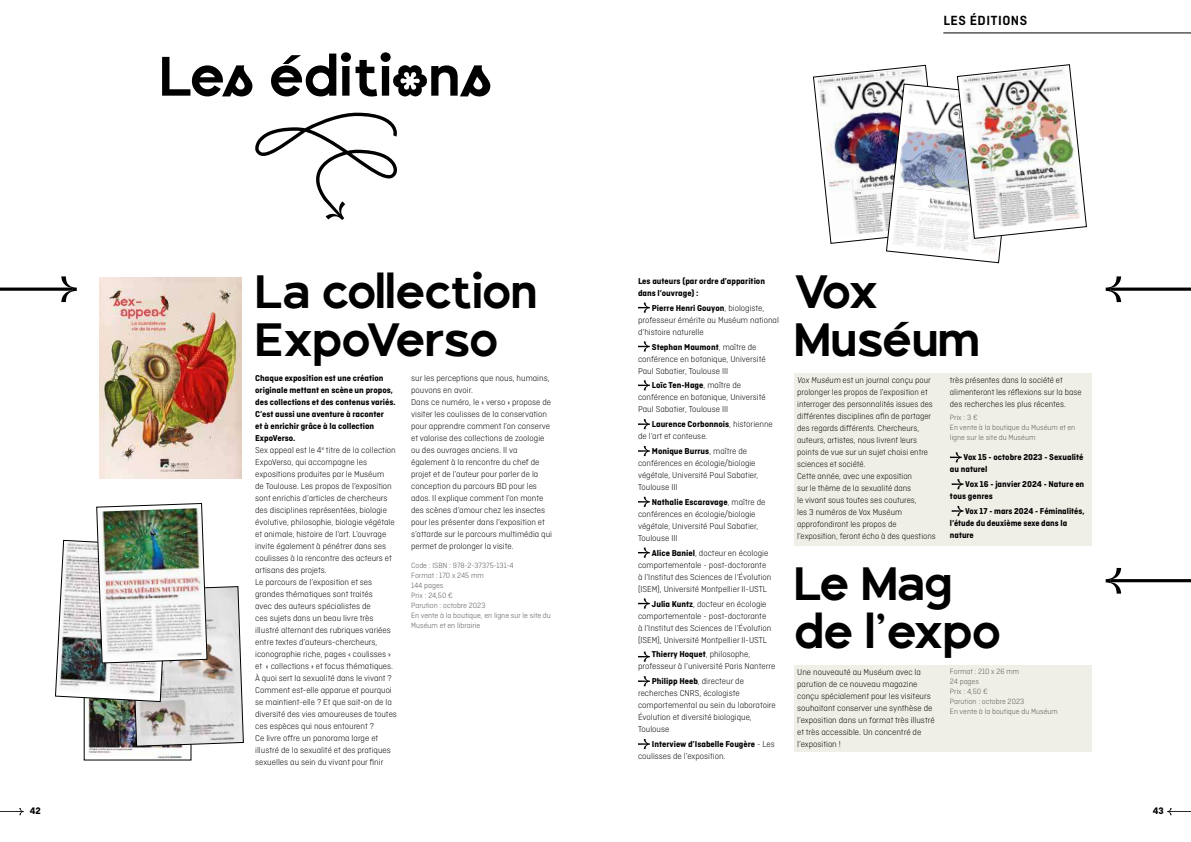
<style>
.page{position:relative;width:1191px;height:842px;background:#fff}
.page>*{position:absolute;margin:0;border:0;box-sizing:border-box;transform-origin:0 0}
.t1{font:56.9px "Lokeya Alternate";letter-spacing:-.02em;color:#000}
.t2{font:48px/48px "Lokeya";letter-spacing:-.02em;color:#000}
.t3{font:48px/48px "Lokeya";color:#000}
.t4{font:600 14px "Ciutadella";letter-spacing:.04em;color:#000}
.t5{font:700 10px "Ciutadella";color:#000}
.t6{font:300 9px/12px "Ciutadella";color:#000}
.t7{font:700 9px/12px "Ciutadella";color:#000}
.t8{font:300 8px/10px "Ciutadella";color:#565655}
.s1{font-weight:700}
</style>
<div class="page">
<svg style="left:0;top:808px;width:24px;height:7px"></svg>
<svg style="left:1167px;top:808px;width:24px;height:7px"></svg>
<img style="left:88px;top:747px;width:98px;height:11px">
<hr style="left:943px;top:33px;width:248px;height:1px;background:#000">
<img style="left:99px;top:277px;width:142px;height:201px">
<img style="left:813px;top:64px;width:273px;height:199px">
<svg style="left:638px;top:303px;width:12px;height:10px"></svg>
<svg style="left:638px;top:341px;width:12px;height:11px"></svg>
<svg style="left:638px;top:380px;width:12px;height:10px"></svg>
<svg style="left:638px;top:419px;width:12px;height:10px"></svg>
<svg style="left:638px;top:446px;width:12px;height:10px"></svg>
<svg style="left:638px;top:497px;width:12px;height:10px"></svg>
<svg style="left:638px;top:548px;width:12px;height:10px"></svg>
<svg style="left:638px;top:598px;width:12px;height:11px"></svg>
<svg style="left:638px;top:652px;width:12px;height:10px"></svg>
<svg style="left:638px;top:676px;width:12px;height:10px"></svg>
<svg style="left:638px;top:739px;width:12px;height:10px"></svg>
<img style="left:55px;top:503px;width:189px;height:244px">
<svg style="left:1106px;top:568px;width:85px;height:26px"></svg>
<svg style="left:0;top:276px;width:77px;height:27px"></svg>
<div style="left:794px;top:373px;width:297px;height:173px;background:#f0efe7"></div>
<svg style="left:950px;top:452px;width:11px;height:10px"></svg>
<svg style="left:951px;top:479px;width:12px;height:10px"></svg>
<svg style="left:951px;top:506px;width:12px;height:10px"></svg>
<svg style="left:1106px;top:276px;width:85px;height:27px"></svg>
<div style="left:794px;top:665px;width:297px;height:87px;background:#f0efe7"></div>
<svg style="left:255px;top:113px;width:142px;height:107px"></svg>
<h1 class="t1" style="left:159px;top:43px;width:335px">Les éditions</h1>
<h3 class="t4" style="left:943px;top:12px;width:85px">LES ÉDITIONS</h3>
<h2 class="t2" style="left:255px;top:270px;width:284px">La collection<br>ExpoVerso</h2>
<p class="t7" style="left:638px;top:275px;width:128px">Les auteurs (par ordre d’apparition dans l’ouvrage) :</p>
<p class="t6" style="left:638px;top:302px;width:142px;text-indent:14px"><span class="s1">Pierre Henri Gouyon</span>, biologiste, professeur émérite au Muséum national d’histoire naturelle</p>
<p class="t6" style="left:638px;top:341px;width:129px;text-indent:14px"><span class="s1">Stephan Maumont</span>, maître de conférence en botanique, Université<br>Paul Sabatier, Toulouse III</p>
<p class="t6" style="left:638px;top:379px;width:129px;text-indent:14px"><span class="s1">Loïc Ten-Hage</span>, maître de conférence en botanique, Université<br>Paul Sabatier, Toulouse III</p>
<p class="t6" style="left:638px;top:418px;width:136px;text-indent:14px"><span class="s1">Laurence Corbonnois</span>, historienne de l’art et conteuse.</p>
<p class="t6" style="left:638px;top:445px;width:122px;text-indent:14px"><span class="s1">Monique Burrus</span>, maître de conférences en écologie/biologie végétale, Université Paul Sabatier,<br>Toulouse III</p>
<p class="t6" style="left:638px;top:496px;width:129px;text-indent:14px"><span class="s1">Nathalie Escaravage</span>, maître de conférences en écologie/biologie végétale, Université Paul Sabatier,<br>Toulouse III</p>
<p class="t6" style="left:638px;top:547px;width:135px;text-indent:14px"><span class="s1">Alice Baniel</span>, docteur en écologie comportementale - post-doctorante à l’Institut des Sciences de l’Évolution (ISEM), Université Montpellier II-USTL</p>
<p class="t6" style="left:638px;top:598px;width:135px;text-indent:14px"><span class="s1">Julia Kuntz</span>, docteur en écologie comportementale - post-doctorante à l’Institut des Sciences de l’Évolution (ISEM), Université Montpellier II-USTL</p>
<p class="t6" style="left:638px;top:648px;width:139px;text-indent:14px"><span class="s1">Thierry Hoquet</span>, philosophe, professeur à l’université Paris Nanterre</p>
<p class="t6" style="left:638px;top:675px;width:139px;text-indent:14px"><span class="s1">Philipp Heeb</span>, directeur de recherches CNRS, écologiste comportemental au sein du laboratoire<br>Évolution et diversité biologique,<br>Toulouse</p>
<p class="t6" style="left:638px;top:738px;width:138px;text-indent:14px"><span class="s1">Interview d’Isabelle Fougère</span> - Les coulisses de l’exposition.</p>
<p class="t6" style="left:255px;top:372px;width:143px"><span class="s1">Chaque exposition est une création originale mettant en scène un propos, des collections et des contenus variés.<br>C’est aussi une aventure à raconter<br>et à enrichir grâce à la collection ExpoVerso.<br></span>Sex appeal est le 4<sup>e</sup> titre de la collection ExpoVerso, qui accompagne les expositions produites par le Muséum<br>de Toulouse. Les propos de l’exposition sont enrichis d’articles de chercheurs des disciplines représentées, biologie évolutive, philosophie, biologie végétale et animale, histoire de l’art. L’ouvrage invite également à pénétrer dans ses coulisses à la rencontre des acteurs et artisans des projets.<br>Le parcours de l’exposition et ses grandes thématiques sont traités<br>avec des auteurs spécialistes de<br>ces sujets dans un beau livre très illustré alternant des rubriques variées entre textes d’auteurs-chercheurs, iconographie riche, pages « coulisses » et « collections » et focus thématiques.<br>À quoi sert la sexualité dans le vivant ?<br>Comment est-elle apparue et pourquoi se maintient-elle ? Et que sait-on de la diversité des vies amoureuses de toutes ces espèces qui nous entourent ?<br>Ce livre offre un panorama large et illustré de la sexualité et des pratiques sexuelles au sein du vivant pour finir</p>
<p class="t6" style="left:411px;top:372px;width:142px">sur les perceptions que nous, humains, pouvons en avoir.<br>Dans ce numéro, le « verso » propose de visiter les coulisses de la conservation pour apprendre comment l’on conserve et valorise des collections de zoologie ou des ouvrages anciens. Il va également à la rencontre du chef de projet et de l’auteur pour parler de la conception du parcours BD pour les ados. Il explique comment l’on monte des scènes d’amour chez les insectes pour les présenter dans l’exposition et s’attarde sur le parcours multimédia qui permet de prolonger la visite.</p>
<p class="t8" style="left:411px;top:560px;width:141px">Code : ISBN : 978-2-37375-131-4<br>Format : 170 x 245 mm<br>144 pages<br>Prix : 24,50 €<br>Parution : octobre 2023<br>En vente à la boutique, en ligne sur le site du<br>Muséum et en librairie</p>
<h2 class="t3" style="left:794px;top:270px;width:187px">Vox<br>Muséum</h2>
<p class="t6" style="left:797px;top:374px;width:140px">Vox Muséum est un journal conçu pour prolonger les propos de l’exposition et interroger des personnalités issues des différentes disciplines afin de partager des regards différents. Chercheurs, auteurs, artistes, nous livrent leurs points de vue sur un sujet choisi entre sciences et société.<br>Cette année, avec une exposition<br>sur le thème de la sexualité dans<br>le vivant sous toutes ses coutures,<br>les 3 numéros de Vox Muséum approfondiront les propos de l’exposition, feront écho à des questions</p>
<p class="t6" style="left:950px;top:374px;width:133px">très présentes dans la société et alimenteront les réflexions sur la base des recherches les plus récentes.</p>
<p class="t8" style="left:950px;top:412px;width:127px">Prix : 3 €<br>En vente à la boutique du Muséum et en ligne sur le site du Muséum</p>
<p class="t7" style="left:950px;top:451px;width:135px;text-indent:14px">Vox 15 - octobre 2023 - Sexualité au naturel</p>
<p class="t7" style="left:950px;top:478px;width:136px;text-indent:15px">Vox 16 - janvier 2024 - Nature en tous genres</p>
<p class="t7" style="left:950px;top:505px;width:136px;text-indent:15px">Vox 17 - mars 2024 - Féminalités, l’étude du deuxième sexe dans la nature</p>
<h2 class="t2" style="left:794px;top:562px;width:209px">Le Mag de l’expo</h2>
<p class="t6" style="left:797px;top:666px;width:139px">Une nouveauté au Muséum avec la parution de ce nouveau magazine conçu spécialement pour les visiteurs souhaitant conserver une synthèse de l’exposition dans un format très illustré et très accessible. Un concentré de l’exposition !</p>
<p class="t8" style="left:950px;top:667px;width:109px">Format : 210 x 26 mm<br>24 pages<br>Prix : 4,50 €<br>Parution : octobre 2023<br>En vente à la boutique du Muséum</p>
<p class="t5" style="left:30px;top:805px;width:13px">42</p>
<p class="t5" style="left:1152px;top:805px;width:12px">43</p>
</div>
